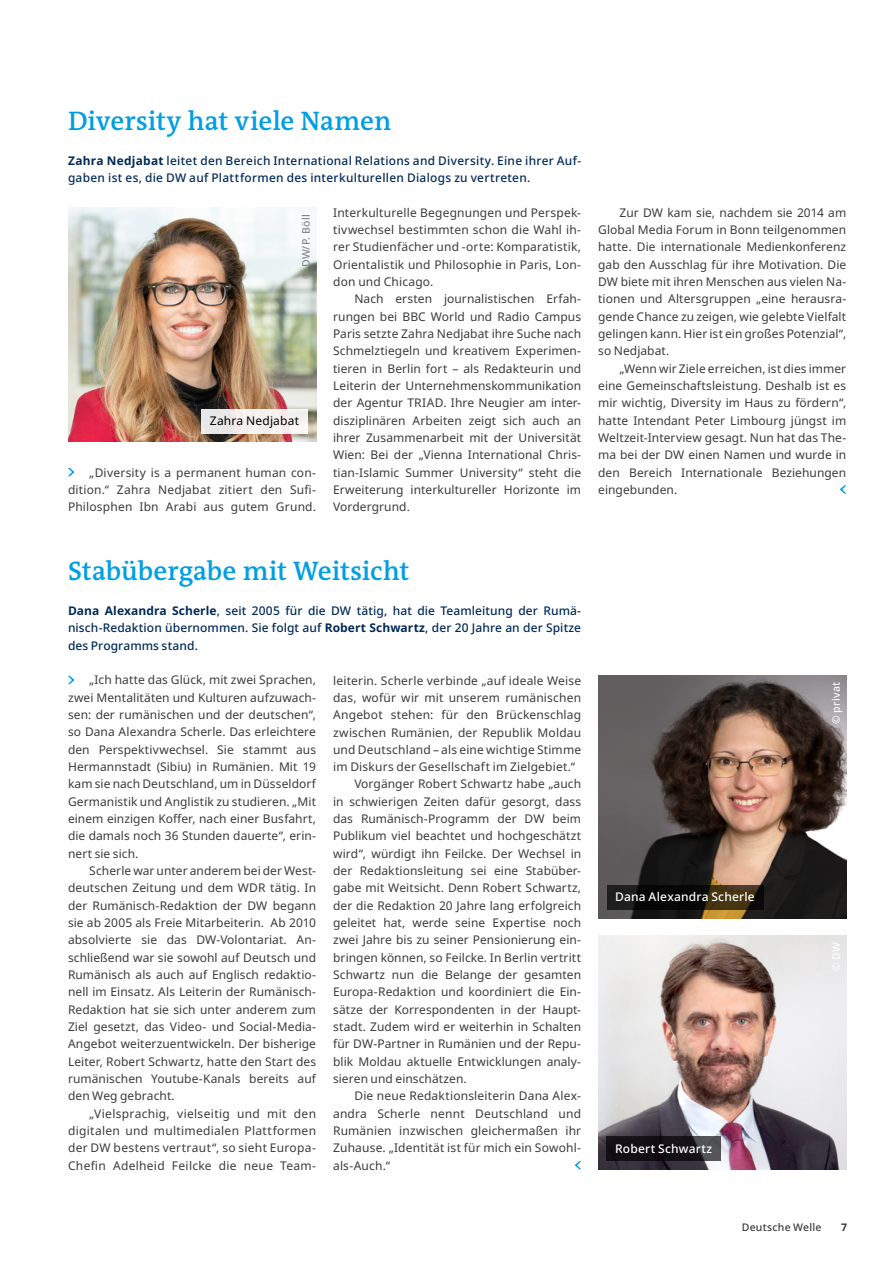
<style>
.page{position:relative;width:893px;height:1263px;background:#fff}
.page>*{position:absolute;margin:0;border:0;box-sizing:border-box;transform-origin:0 0}
.t1{font:600 27px "DW The Antiqua B W6";letter-spacing:-.005em;color:#009ee3}
.t2{font:12px/17.4px "Noto Sans";letter-spacing:.01em;color:#3b3b3a;text-align:justify}
.t3{font:500 12px/17.4px "Noto Sans";letter-spacing:.025em;color:#002a58;text-align:justify}
.t4{font:500 12px "Noto Sans";letter-spacing:.015em;color:#fff}
.t5{font:12px "Noto Sans";letter-spacing:.015em;color:#000}
.t6{font:500 10.5px "Noto Sans";letter-spacing:.025em;color:#3b3b3a}
.t7{font:500 10.5px "Noto Sans";letter-spacing:.02em;color:#878786}
.t8{font:500 10.5px "Noto Sans";letter-spacing:.02em;color:#fff}
.t9{font:700 10.5px "Noto Sans";color:#3b3b3a}
.s1{font-weight:700}
</style>
<div class="page">
<svg style="left:68px;top:676px;width:7px;height:8px"></svg>
<svg style="left:575px;top:1161px;width:6px;height:8px"></svg>
<img style="left:598px;top:676px;width:248px;height:242px">
<img style="left:598px;top:936px;width:248px;height:233px">
<svg style="left:68px;top:468px;width:7px;height:8px"></svg>
<svg style="left:840px;top:485px;width:6px;height:9px"></svg>
<img style="left:68px;top:208px;width:248px;height:234px">
<img style="left:189px;top:399px;width:128px;height:43px">
<svg style="left:598px;top:875px;width:178px;height:44px;background:#382f24"></svg>
<svg style="left:598px;top:1126px;width:135px;height:44px;background:#48424b"></svg>
<h1 class="t1" style="left:68px;top:103px;width:325px">Diversity hat viele Namen</h1>
<p class="t3" style="left:68px;top:152px;width:514px"><span class="s1">Zahra Nedjabat</span> leitet den Bereich International Relations and Diversity. Eine ihrer Auf&shy;gaben ist es, die DW auf Plattformen des interkulturellen Dialogs zu vertreten.</p>
<p class="t7" style="left:298px;top:279px;width:66px;rotate:-90deg">© DW/P. Böll</p>
<p class="t5" style="left:210px;top:412px;width:91px">Zahra Nedjabat</p>
<p class="t2" style="left:68px;top:464px;width:250px;text-indent:21px">„Diversity is a permanent human con&shy;dition.“ Zahra Nedjabat zitiert den Sufi-Philosphen Ibn Arabi aus gutem Grund.</p>
<p class="t2" style="left:333px;top:204px;width:250px">Interkulturelle Begegnungen und Perspek&shy;tivwechsel bestimmten schon die Wahl ih&shy;rer Studienfächer und -orte: Komparatistik, Orientalistik und Philosophie in Paris, Lon&shy;don und Chicago.</p>
<p class="t2" style="left:333px;top:290px;width:250px;text-indent:21px">Nach ersten journalistischen Erfah&shy;rungen bei BBC World und Radio Campus Paris setzte Zahra Nedjabat ihre Suche nach Schmelztiegeln und kreativem Experimen&shy;tieren in Berlin fort – als Redakteurin und Leiterin der Unternehmenskommunikation der Agentur TRIAD. Ihre Neugier am inter&shy;disziplinären Arbeiten zeigt sich auch an ihrer Zusammenarbeit mit der Universität Wien: Bei der „Vienna International Chris&shy;tian-Islamic Summer University“ steht die Erweiterung interkultureller Horizonte im Vordergrund.</p>
<p class="t2" style="left:598px;top:204px;width:250px;text-indent:21px">Zur DW kam sie, nachdem sie 2014 am Global Media Forum in Bonn teilgenommen hatte. Die internationale Medienkonferenz gab den Ausschlag für ihre Motivation. Die DW biete mit ihren Menschen aus vielen Na&shy;tionen und Altersgruppen „eine herausra&shy;gende Chance zu zeigen, wie gelebte Vielfalt gelingen kann. Hier ist ein großes Potenzial“, so Nedjabat.</p>
<p class="t2" style="left:598px;top:360px;width:250px;text-indent:21px">„Wenn wir Ziele erreichen, ist dies immer eine Gemeinschaftsleistung. Deshalb ist es mir wichtig, Diversity im Haus zu fördern“, hatte Intendant Peter Limbourg jüngst im Weltzeit-Interview gesagt. Nun hat das The&shy;ma bei der DW einen Namen und wurde in den Bereich Internationale Beziehungen eingebunden.</p>
<h1 class="t1" style="left:68px;top:554px;width:343px">Stabübergabe mit Weitsicht</h1>
<p class="t3" style="left:68px;top:602px;width:515px"><span class="s1">Dana Alexandra Scherle</span>, seit 2005 für die DW tätig, hat die Teamleitung der Rumä&shy;nisch-Redaktion übernommen. Sie folgt auf <span class="s1">Robert Schwartz</span>, der 20 Jahre an der Spitze des Programms stand.</p>
<p class="t2" style="left:68px;top:672px;width:250px;text-indent:21px">„Ich hatte das Glück, mit zwei Sprachen, zwei Mentalitäten und Kulturen aufzuwach&shy;sen: der rumänischen und der deutschen“, so Dana Alexandra Scherle. Das erleichtere den Perspektivwechsel. Sie stammt aus Hermannstadt (Sibiu) in Rumänien. Mit 19 kam sie nach Deutschland, um in Düsseldorf Germanistik und Anglistik zu studieren. „Mit einem einzigen Koffer, nach einer Busfahrt, die damals noch 36 Stunden dauerte“, erin&shy;nert sie sich.</p>
<p class="t2" style="left:68px;top:862px;width:250px;text-indent:21px">Scherle war unter anderem bei der West&shy;deutschen Zeitung und dem WDR tätig. In der Rumänisch-Redaktion der DW begann sie ab 2005 als Freie Mitarbeiterin. Ab 2010 absolvierte sie das DW-Volontariat. An&shy;schließend war sie sowohl auf Deutsch und Rumänisch als auch auf Englisch redaktio&shy;nell im Einsatz. Als Leiterin der Rumänisch-Redaktion hat sie sich unter anderem zum Ziel gesetzt, das Video- und Social-Media-Angebot weiterzuentwickeln. Der bisherige Leiter, Robert Schwartz, hatte den Start des rumänischen Youtube-Kanals bereits auf den Weg gebracht.</p>
<p class="t2" style="left:68px;top:1105px;width:250px;text-indent:21px">„Vielsprachig, vielseitig und mit den digitalen und multimedialen Plattformen der DW bestens vertraut“, so sieht Europa-Chefin Adelheid Feilcke die neue Team-</p>
<p class="t2" style="left:333px;top:672px;width:250px">leiterin. Scherle verbinde „auf ideale Weise</p>
<p class="t2" style="left:333px;top:689px;width:250px">das, wofür wir mit unserem rumänischen</p>
<p class="t2" style="left:333px;top:706px;width:250px">Angebot stehen: für den Brückenschlag</p>
<p class="t2" style="left:333px;top:724px;width:250px">zwischen Rumänien, der Republik Moldau</p>
<p class="t2" style="left:333px;top:741px;width:250px">und Deutschland – als eine wichtige Stimme</p>
<p class="t2" style="left:333px;top:758px;width:244px">im Diskurs der Gesellschaft im Zielgebiet.“</p>
<p class="t2" style="left:354px;top:776px;width:228px">Vorgänger Robert Schwartz habe „auch</p>
<p class="t2" style="left:333px;top:793px;width:250px">in schwierigen Zeiten dafür gesorgt, dass</p>
<p class="t2" style="left:333px;top:810px;width:250px">das Rumänisch-Programm der DW beim</p>
<p class="t2" style="left:333px;top:828px;width:250px">Publikum viel beachtet und hochgeschätzt</p>
<p class="t2" style="left:333px;top:845px;width:250px">wird“, würdigt ihn Feilcke. Der Wechsel in</p>
<p class="t2" style="left:333px;top:862px;width:250px">der Redaktionsleitung sei eine Stabüber-</p>
<p class="t2" style="left:333px;top:880px;width:250px">gabe mit Weitsicht. Denn Robert Schwartz,</p>
<p class="t2" style="left:333px;top:897px;width:249px">der die Redaktion 20 Jahre lang erfolgreich</p>
<p class="t2" style="left:333px;top:914px;width:250px">geleitet hat, werde seine Expertise noch</p>
<p class="t2" style="left:333px;top:932px;width:250px">zwei Jahre bis zu seiner Pensionierung ein-</p>
<p class="t2" style="left:333px;top:949px;width:250px">bringen können, so Feilcke. In Berlin vertritt</p>
<p class="t2" style="left:333px;top:966px;width:250px">Schwartz nun die Belange der gesamten</p>
<p class="t2" style="left:333px;top:984px;width:250px">Europa-Redaktion und koordiniert die Ein-</p>
<p class="t2" style="left:333px;top:1001px;width:250px">sätze der Korrespondenten in der Haupt-</p>
<p class="t2" style="left:333px;top:1018px;width:250px">stadt. Zudem wird er weiterhin in Schalten</p>
<p class="t2" style="left:333px;top:1036px;width:250px">für DW-Partner in Rumänien und der Repu-</p>
<p class="t2" style="left:333px;top:1053px;width:250px">blik Moldau aktuelle Entwicklungen analy-</p>
<p class="t2" style="left:333px;top:1070px;width:135px">sieren und einschätzen.</p>
<p class="t2" style="left:354px;top:1088px;width:227px">Die neue Redaktionsleiterin Dana Alex-</p>
<p class="t2" style="left:333px;top:1105px;width:250px">andra Scherle nennt Deutschland und</p>
<p class="t2" style="left:333px;top:1122px;width:250px">Rumänien inzwischen gleichermaßen ihr</p>
<p class="t2" style="left:333px;top:1140px;width:250px">Zuhause. „Identität ist für mich ein Sowohl-</p>
<p class="t2" style="left:333px;top:1157px;width:59px">als-Auch.“</p>
<p class="t4" style="left:615px;top:888px;width:141px">Dana Alexandra Scherle</p>
<p class="t4" style="left:615px;top:1140px;width:99px">Robert Schwartz</p>
<p class="t8" style="left:829px;top:724px;width:44px;rotate:-90deg">© privat</p>
<p class="t8" style="left:829px;top:971px;width:31px;rotate:-90deg">© DW</p>
<p class="t6" style="left:742px;top:1220px;width:81px">Deutsche Welle</p>
<p class="t9" style="left:841px;top:1220px;width:8px">7</p>
</div>
